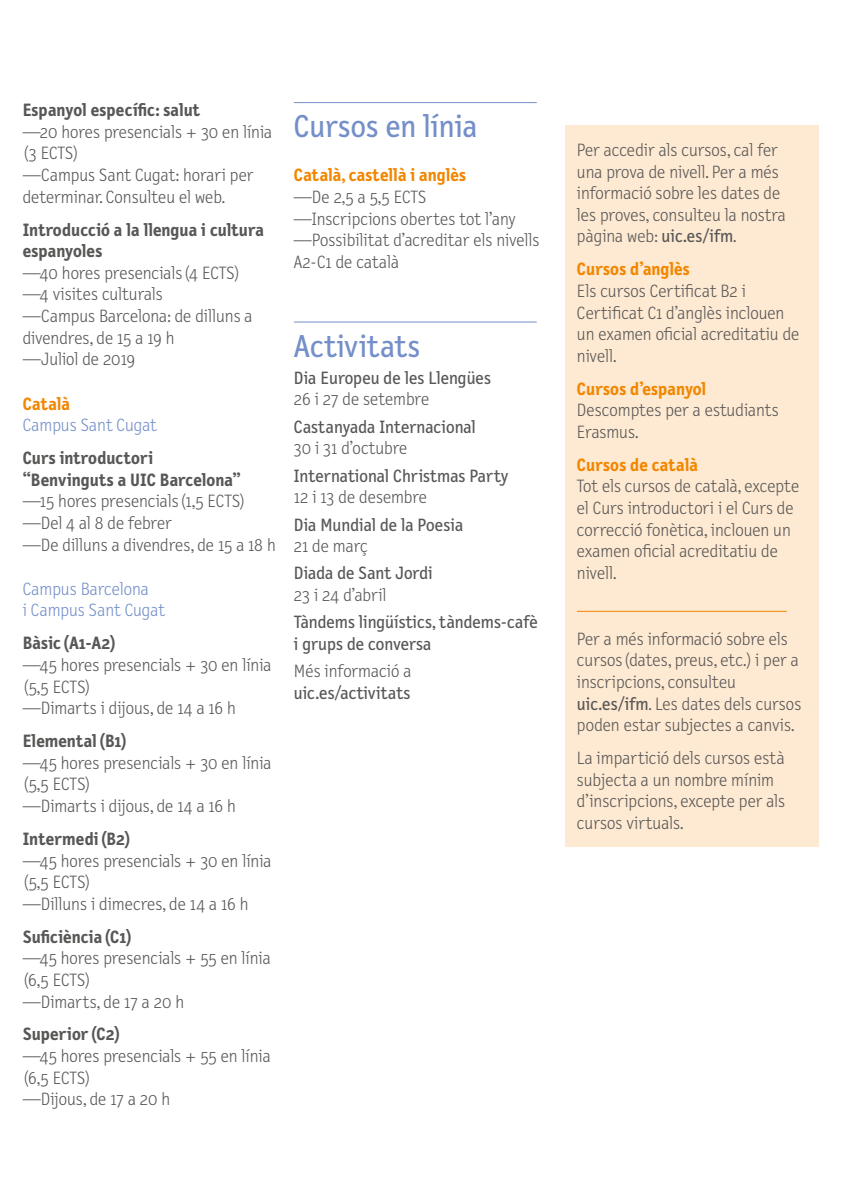
<style>
.page{position:relative;width:842px;height:1191px;background:#fff}
.page>*{position:absolute;margin:0;border:0;box-sizing:border-box;transform-origin:0 0}
.t1{font:32px "Letter Gothic Text OT";color:#748fc9}
.t2{font:300 18px/21.6px "Letter Gothic Text OT";color:#575756}
.t3{font:18px/21.6px "Letter Gothic Text OT";color:#575756}
.t4{font:700 18px/21.6px "Letter Gothic Text OT";color:#575756}
.t5{font:700 18px "Letter Gothic Text OT";color:#f18700}
.t6{font:300 18px/21.6px "Letter Gothic Text OT";color:#748fc9}
.s1{font-weight:400}
</style>
<div class="page">
<hr style="left:294px;top:102px;width:243px;height:1px;background:#748fc9">
<hr style="left:294px;top:321px;width:243px;height:1px;background:#748fc9">
<div style="left:566px;top:125px;width:253px;height:721px;background:#fee9d2"></div>
<hr style="left:577px;top:611px;width:210px;height:1px;background:#f18700">
<p class="t4" style="left:23px;top:99px;width:179px">Espanyol específic: salut</p>
<p class="t2" style="left:23px;top:121px;width:251px">—20 hores presencials + 30 en línia (3 ECTS)<br>—Campus Sant Cugat: horari per determinar. Consulteu el web.</p>
<p class="t4" style="left:23px;top:218px;width:243px">Introducció a la llengua i cultura espanyoles</p>
<p class="t2" style="left:23px;top:262px;width:231px">—40 hores presencials (4 ECTS) —4 visites culturals<br>—Campus Barcelona: de dilluns a divendres, de 15 a 19 h<br>—Juliol de 2019</p>
<p class="t5" style="left:23px;top:392px;width:49px">Català</p>
<p class="t6" style="left:23px;top:414px;width:136px">Campus Sant Cugat</p>
<p class="t4" style="left:23px;top:447px;width:220px">Curs introductori “Benvinguts a UIC Barcelona”</p>
<p class="t2" style="left:23px;top:490px;width:255px">—15 hores presencials (1,5 ECTS) —Del 4 al 8 de febrer<br>—De dilluns a divendres, de 15 a 18 h</p>
<p class="t6" style="left:23px;top:578px;width:144px">Campus Barcelona<br>i Campus Sant Cugat</p>
<p class="t4" style="left:23px;top:632px;width:95px">Bàsic (A1-A2)</p>
<p class="t2" style="left:23px;top:654px;width:250px">—45 hores presencials + 30 en línia (5,5 ECTS)<br>—Dimarts i dijous, de 14 a 16 h</p>
<p class="t4" style="left:23px;top:730px;width:107px">Elemental (B1)</p>
<p class="t2" style="left:23px;top:752px;width:250px">—45 hores presencials + 30 en línia (5,5 ECTS)<br>—Dimarts i dijous, de 14 a 16 h</p>
<p class="t4" style="left:23px;top:828px;width:110px">Intermedi (B2)</p>
<p class="t2" style="left:23px;top:850px;width:250px">—45 hores presencials + 30 en línia (5,5 ECTS)<br>—Dilluns i dimecres, de 14 a 16 h</p>
<p class="t4" style="left:23px;top:925px;width:112px">Suficiència (C1)</p>
<p class="t2" style="left:23px;top:947px;width:249px">—45 hores presencials + 55 en línia (6,5 ECTS)<br>—Dimarts, de 17 a 20 h</p>
<p class="t4" style="left:23px;top:1023px;width:100px">Superior (C2)</p>
<p class="t2" style="left:23px;top:1045px;width:249px">—45 hores presencials + 55 en línia (6,5 ECTS)<br>—Dijous, de 17 a 20 h</p>
<h1 class="t1" style="left:294px;top:108px;width:185px">Cursos en línia</h1>
<p class="t5" style="left:294px;top:164px;width:174px">Català, castellà i anglès</p>
<p class="t2" style="left:294px;top:186px;width:247px">—De 2,5 a 5,5 ECTS<br>—Inscripcions obertes tot l’any —Possibilitat d’acreditar els nivells<br>A2-C1 de català</p>
<h1 class="t1" style="left:294px;top:327px;width:128px">Activitats</h1>
<p class="t3" style="left:294px;top:367px;width:199px">Dia Europeu de les Llengües</p>
<p class="t2" style="left:294px;top:389px;width:137px">26 i 27 de setembre</p>
<p class="t3" style="left:294px;top:416px;width:184px">Castanyada Internacional</p>
<p class="t2" style="left:294px;top:438px;width:115px">30 i 31 d’octubre</p>
<p class="t3" style="left:294px;top:465px;width:216px">International Christmas Party</p>
<p class="t2" style="left:294px;top:486px;width:135px">12 i 13 de desembre</p>
<p class="t3" style="left:294px;top:513px;width:171px">Dia Mundial de la Poesia</p>
<p class="t2" style="left:294px;top:535px;width:75px">21 de març</p>
<p class="t3" style="left:294px;top:562px;width:140px">Diada de Sant Jordi</p>
<p class="t2" style="left:294px;top:584px;width:94px">23 i 24 d’abril</p>
<p class="t3" style="left:294px;top:611px;width:245px">Tàndems lingüístics, tàndems-cafè i grups de conversa</p>
<p class="t2" style="left:294px;top:660px;width:119px">Més informació a</p>
<p class="t3" style="left:294px;top:682px;width:118px">uic.es/activitats</p>
<p class="t2" style="left:577px;top:139px;width:210px">Per accedir als cursos, cal fer una prova de nivell. Per a més informació sobre les dates de les proves, consulteu la nostra pàgina web: <span class="s1">uic.es/ifm</span>.</p>
<p class="t5" style="left:577px;top:258px;width:114px">Cursos d’anglès</p>
<p class="t2" style="left:577px;top:280px;width:224px">Els cursos Certificat B2 i<br>Certificat C1 d’anglès inclouen un examen oficial acreditatiu de nivell.</p>
<p class="t5" style="left:577px;top:377px;width:131px">Cursos d’espanyol</p>
<p class="t2" style="left:577px;top:399px;width:203px">Descomptes per a estudiants<br>Erasmus.</p>
<p class="t5" style="left:577px;top:454px;width:123px">Cursos de català</p>
<p class="t2" style="left:577px;top:476px;width:224px">Tot els cursos de català, excepte el Curs introductori i el Curs de correcció fonètica, inclouen un examen oficial acreditatiu de nivell.</p>
<p class="t2" style="left:577px;top:628px;width:226px">Per a més informació sobre els cursos (dates, preus, etc.) i per a inscripcions, consulteu <span class="s1">uic.es/ifm</span>. Les dates dels cursos poden estar subjectes a canvis.</p>
<p class="t2" style="left:577px;top:747px;width:210px">La impartició dels cursos està subjecta a un nombre mínim d’inscripcions, excepte per als cursos virtuals.</p>
</div>
